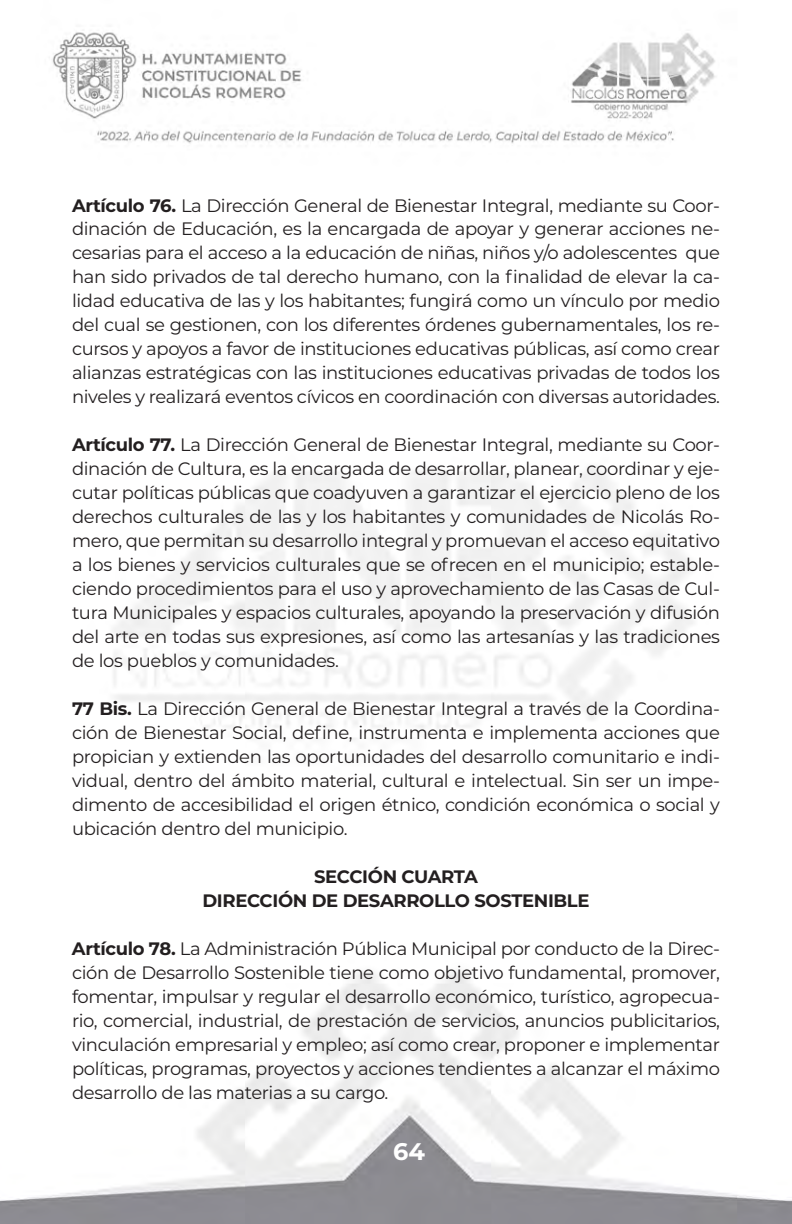
<style>
.page{position:relative;width:792px;height:1224px;background:#fff}
.page>*{position:absolute;margin:0;border:0;box-sizing:border-box;transform-origin:0 0}
.t1{font:700 24px "Montserrat";color:#fff}
.CENTRADO{font:18px/24px "Montserrat";letter-spacing:-.02em;color:#231f20;text-align:justify}
.CENTRADO-2{font:700 18px "Montserrat";letter-spacing:-.02em;color:#231f20}
.s1{font-weight:700}
</style>
<div class="page">
<img style="left:0;top:32px;width:792px;height:1192px">
<p class="CENTRADO" style="left:72px;top:192px;width:650px"><span class="s1">Artículo 76.</span> La Dirección General de Bienestar Integral, mediante su Coor&shy;dinación de Educación, es la encargada de apoyar y generar acciones ne&shy;cesarias para el acceso a la educación de niñas, niños y/o adolescentes que han sido privados de tal derecho humano, con la finalidad de elevar la ca&shy;lidad educativa de las y los habitantes; fungirá como un vínculo por medio del cual se gestionen, con los diferentes órdenes gubernamentales, los re&shy;cursos y apoyos a favor de instituciones educativas públicas, así como crear alianzas estratégicas con las instituciones educativas privadas de todos los niveles y realizará eventos cívicos en coordinación con diversas autoridades.</p>
<p class="CENTRADO" style="left:72px;top:432px;width:650px"><span class="s1">Artículo 77.</span> La Dirección General de Bienestar Integral, mediante su Coor&shy;dinación de Cultura, es la encargada de desarrollar, planear, coordinar y eje&shy;cutar políticas públicas que coadyuven a garantizar el ejercicio pleno de los derechos culturales de las y los habitantes y comunidades de Nicolás Ro&shy;mero, que permitan su desarrollo integral y promuevan el acceso equitativo a los bienes y servicios culturales que se ofrecen en el municipio; estable&shy;ciendo procedimientos para el uso y aprovechamiento de las Casas de Cul&shy;tura Municipales y espacios culturales, apoyando la preservación y difusión del arte en todas sus expresiones, así como las artesanías y las tradiciones de los pueblos y comunidades.</p>
<p class="CENTRADO" style="left:72px;top:696px;width:649px"><span class="s1">77 Bis.</span> La Dirección General de Bienestar Integral a través de la Coordina&shy;ción de Bienestar Social, define, instrumenta e implementa acciones que propician y extienden las oportunidades del desarrollo comunitario e indi&shy;vidual, dentro del ámbito material, cultural e intelectual. Sin ser un impe&shy;dimento de accesibilidad el origen étnico, condición económica o social y ubicación dentro del municipio.</p>
<p class="CENTRADO-2" style="left:314px;top:864px;width:165px">SECCIÓN CUARTA</p>
<p class="CENTRADO-2" style="left:202px;top:888px;width:389px">DIRECCIÓN DE DESARROLLO SOSTENIBLE</p>
<p class="CENTRADO" style="left:72px;top:936px;width:650px"><span class="s1">Artículo 78.</span> La Administración Pública Municipal por conducto de la Direc&shy;ción de Desarrollo Sostenible tiene como objetivo fundamental, promover, fomentar, impulsar y regular el desarrollo económico, turístico, agropecua&shy;rio, comercial, industrial, de prestación de servicios, anuncios publicitarios, vinculación empresarial y empleo; así como crear, proponer e implementar políticas, programas, proyectos y acciones tendientes a alcanzar el máximo desarrollo de las materias a su cargo.</p>
<h1 class="t1" style="left:393px;top:1134px;width:33px">64</h1>
</div>
